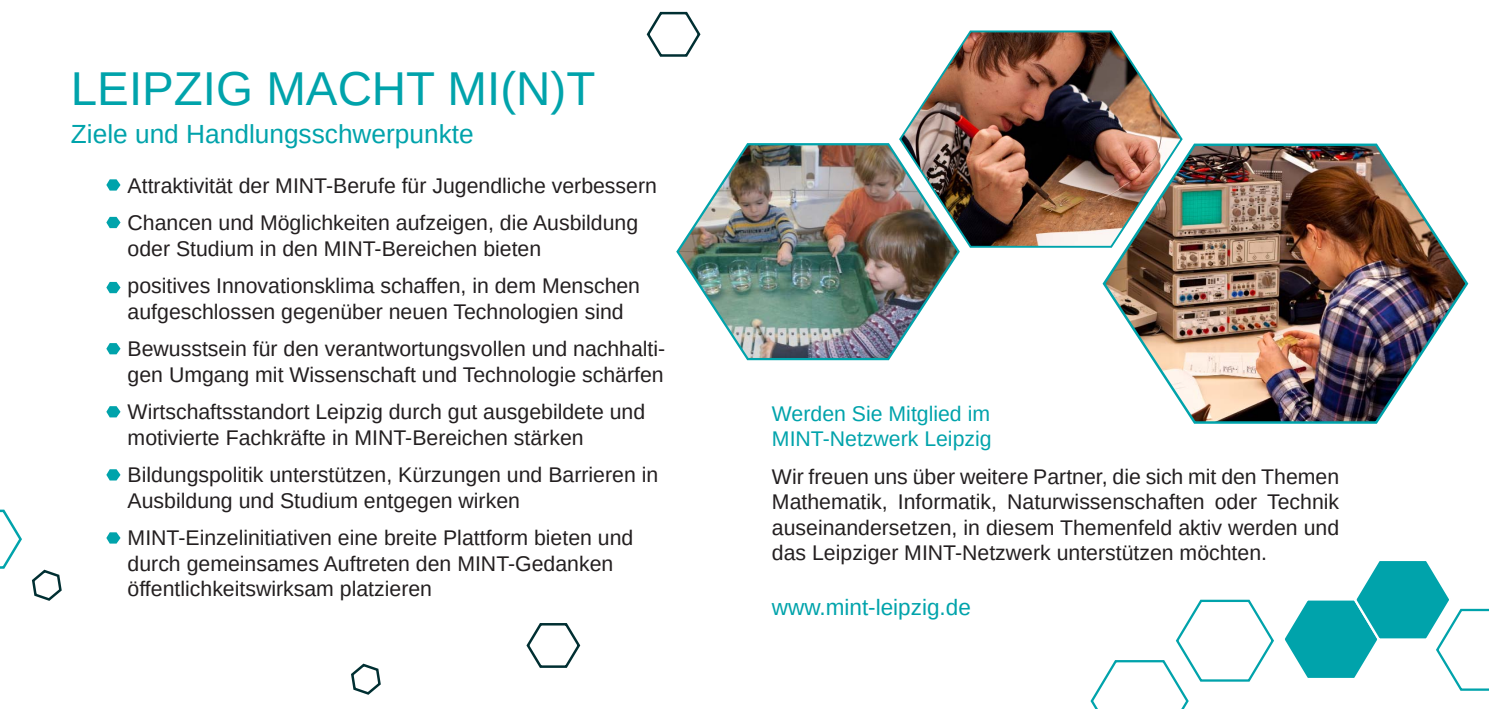
<style>
.page{position:relative;width:1489px;height:709px;background:#fff}
.page>*{position:absolute;margin:0;border:0;box-sizing:border-box;transform-origin:0 0}
.t1{font:47.5px "Arimo";color:#00a3ab}
.t2{font:26.25px "Arimo";color:#00a3ab}
.t3{font:22.5px "Arimo";color:#00a3ab}
.t4{font:21.25px/37.5px "Arimo";color:#231f20}
.t5{font:21.25px/25.5px "Arimo";color:#00a3ab}
</style>
<div class="page">
<svg style="left:106px;top:179px;width:14px;height:12px"></svg>
<svg style="left:106px;top:217px;width:14px;height:11px"></svg>
<svg style="left:106px;top:282px;width:14px;height:11px"></svg>
<svg style="left:106px;top:343px;width:14px;height:11px"></svg>
<svg style="left:106px;top:406px;width:14px;height:11px"></svg>
<svg style="left:106px;top:469px;width:14px;height:11px"></svg>
<svg style="left:106px;top:532px;width:14px;height:11px"></svg>
<img style="left:1102px;top:143px;width:367px;height:281px">
<img style="left:899px;top:30px;width:284px;height:219px">
<img style="left:676px;top:141px;width:285px;height:220px">
<svg style="left:1090px;top:561px;width:398px;height:148px"></svg>
<svg style="left:646px;top:11px;width:55px;height:46px"></svg>
<svg style="left:526px;top:623px;width:55px;height:45px"></svg>
<svg style="left:351px;top:663px;width:30px;height:32px"></svg>
<svg style="left:32px;top:569px;width:30px;height:32px"></svg>
<svg style="left:0;top:509px;width:22px;height:60px"></svg>
<h1 class="t1" style="left:71px;top:59px;width:526px">LEIPZIG MACHT MI(N)T</h1>
<p class="t2" style="left:71px;top:117px;width:404px">Ziele und Handlungsschwerpunkte</p>
<p class="t4" style="left:128px;top:167px;width:531px">Attraktivität der MINT-Berufe für Jugendliche verbessern<br>Chancen und Möglichkeiten aufzeigen, die Ausbildung</p>
<p class="t4" style="left:128px;top:230px;width:514px">oder Studium in den MINT-Bereichen bieten<br>positives Innovationsklima schaffen, in dem Menschen</p>
<p class="t4" style="left:128px;top:293px;width:539px">aufgeschlossen gegenüber neuen Technologien sind<br>Bewusstsein für den verantwortungsvollen und nachhalti-</p>
<p class="t4" style="left:128px;top:356px;width:537px">gen Umgang mit Wissenschaft und Technologie schärfen<br>Wirtschaftsstandort Leipzig durch gut ausgebildete und</p>
<p class="t4" style="left:128px;top:419px;width:532px">motivierte Fachkräfte in MINT-Bereichen stärken<br>Bildungspolitik unterstützen, Kürzungen und Barrieren in</p>
<p class="t4" style="left:128px;top:482px;width:507px">Ausbildung und Studium entgegen wirken<br>MINT-Einzelinitiativen eine breite Plattform bieten und</p>
<p class="t4" style="left:128px;top:551px;width:487px;line-height:25.5px">durch gemeinsames Auftreten den MINT-Gedanken öffentlichkeitswirksam platzieren</p>
<p class="t5" style="left:772px;top:401px;width:221px">Werden Sie Mitglied im<br>MINT-Netzwerk Leipzig</p>
<p class="t4" style="left:772px;top:464px;width:568px;line-height:25.5px;text-align:justify">Wir freuen uns über weitere Partner, die sich mit den Themen Mathematik, Informatik, Naturwissenschaften oder Technik auseinandersetzen, in diesem Themenfeld aktiv werden und das Leipziger MINT-Netzwerk unterstützen möchten.</p>
<p class="t3" style="left:772px;top:593px;width:200px">www.mint-leipzig.de</p>
</div>
